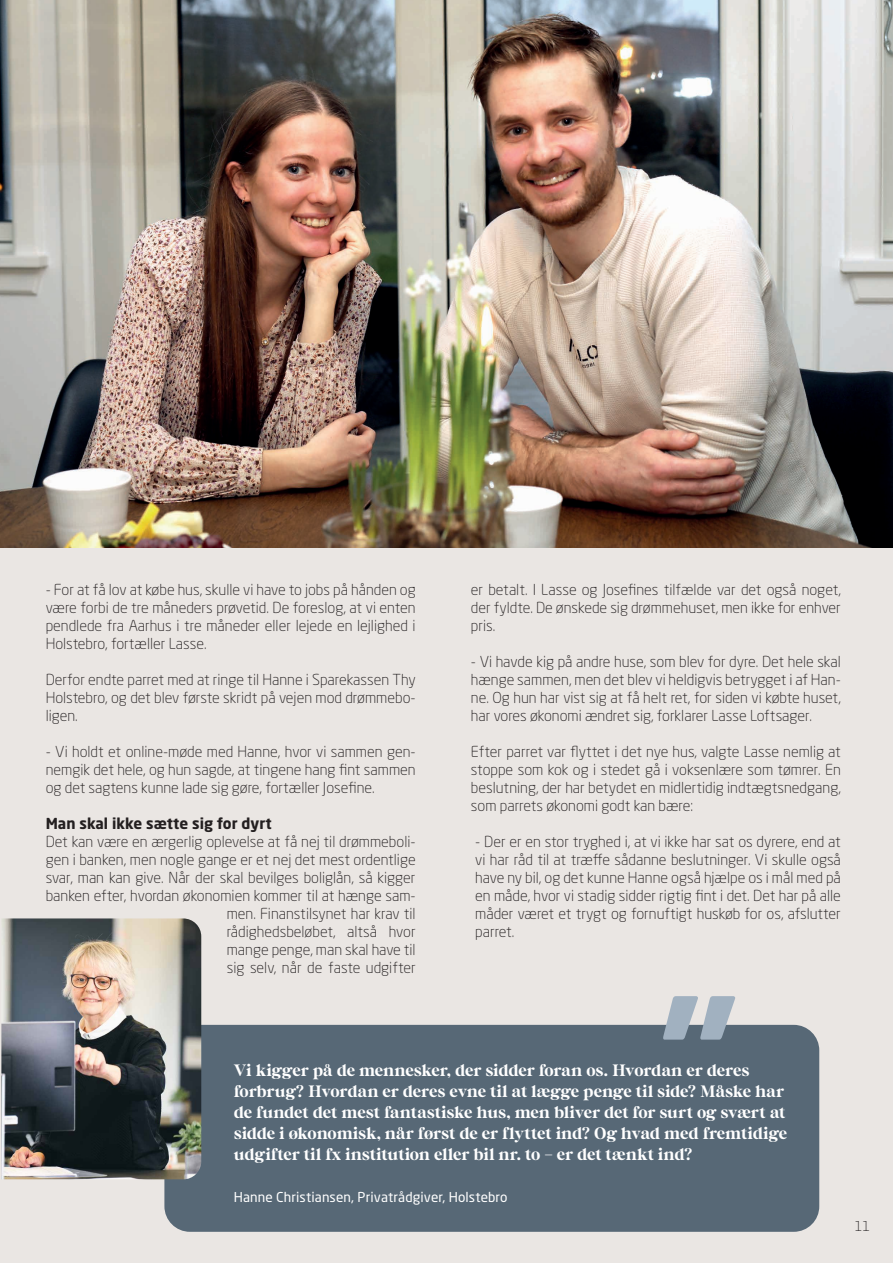
<style>
.page{position:relative;width:893px;height:1263px;background:#eae6e3}
.page>*{position:absolute;margin:0;border:0;box-sizing:border-box;transform-origin:0 0}
.t1{font:700 169.05px "Neo Sans Std";color:#a1b1c0}
.Fremhævet_tekst_i_boks{font:700 16.5px/21px "Bastia";letter-spacing:-.005em;color:#fff}
.t2{font:300 15px/18px "Neo Sans Std";color:#231f20;text-align:justify}
.t3{font:700 15px "Neo Sans Std";color:#231f20}
.Fremhævet_tekst_i_boks-2{font:13.5px "Neo Sans Std";letter-spacing:.01em;color:#fff}
.t4{font:300 13.5px "Neo Sans Std";color:#231f20}
</style>
<div class="page">
<img style="left:0;top:0;width:893px;height:547px">
<div style="left:164px;top:1025px;width:655px;height:207px;background:#576876;border-radius:26px"></div>
<img style="left:1px;top:918px;width:200px;height:261px">
<p class="t2" style="left:46px;top:580px;width:372px">- For at få lov at købe hus, skulle vi have to jobs på hånden og være forbi de tre måneders prøvetid. De foreslog, at vi enten pendlede fra Aarhus i tre måneder eller lejede en lejlighed i Holstebro, fortæller Lasse.</p>
<p class="t2" style="left:46px;top:670px;width:371px">Derfor endte parret med at ringe til Hanne i Sparekassen Thy Holstebro, og det blev første skridt på vejen mod drømmebo&shy;ligen.</p>
<p class="t2" style="left:46px;top:742px;width:371px">- Vi holdt et online-møde med Hanne, hvor vi sammen gen&shy;nemgik det hele, og hun sagde, at tingene hang fint sammen og det sagtens kunne lade sig gøre, fortæller Josefine.</p>
<p class="t3" style="left:46px;top:814px;width:228px">Man skal ikke sætte sig for dyrt</p>
<p class="t2" style="left:46px;top:832px;width:371px;text-align:right">Det kan være en ærgerlig oplevelse at få nej til drømmeboli&shy;gen i banken, men nogle gange er et nej det mest ordentlige svar, man kan give. Når der skal bevilges boliglån, så kigger banken efter, hvordan økonomien kommer til at hænge sam&shy;men. Finanstilsynet har krav til<br>rådighedsbeløbet, altså hvor<br>mange penge, man skal have til<br>sig selv, når de faste udgifter</p>
<p class="t2" style="left:471px;top:580px;width:371px">er betalt. I Lasse og Josefines tilfælde var det også noget, der fyldte. De ønskede sig drømmehuset, men ikke for enhver pris.</p>
<p class="t2" style="left:471px;top:652px;width:371px">- Vi havde kig på andre huse, som blev for dyre. Det hele skal hænge sammen, men det blev vi heldigvis betrygget i af Han&shy;ne. Og hun har vist sig at få helt ret, for siden vi købte huset, har vores økonomi ændret sig, forklarer Lasse Loftsager.</p>
<p class="t2" style="left:471px;top:742px;width:371px">Efter parret var flyttet i det nye hus, valgte Lasse nemlig at stoppe som kok og i stedet gå i voksenlære som tømrer. En beslutning, der har betydet en midlertidig indtægtsnedgang, som parrets økonomi godt kan bære:</p>
<p class="t2" style="left:475px;top:832px;width:367px">- Der er en stor tryghed i, at vi ikke har sat os dyrere, end at vi har råd til at træffe sådanne beslutninger. Vi skulle også have ny bil, og det kunne Hanne også hjælpe os i mål med på en måde, hvor vi stadig sidder rigtig fint i det. Det har på alle måder været et trygt og fornuftigt huskøb for os, afslutter parret.</p>
<p class="t1" style="left:659px;top:955px;width:81px">”</p>
<p class="Fremhævet_tekst_i_boks" style="left:234px;top:1060px;width:555px">Vi kigger på de mennesker, der sidder foran os. Hvordan er deres forbrug? Hvordan er deres evne til at lægge penge til side? Måske har de fundet det mest fantastiske hus, men bliver det for surt og svært at sidde i økonomisk, når først de er flyttet ind? Og hvad med fremtidige udgifter til fx institution eller bil nr. to – er det tænkt ind?</p>
<p class="Fremhævet_tekst_i_boks-2" style="left:234px;top:1188px;width:275px">Hanne Christiansen, Privatrådgiver, Holstebro</p>
<p class="t4" style="left:855px;top:1218px;width:17px">11</p>
</div>
